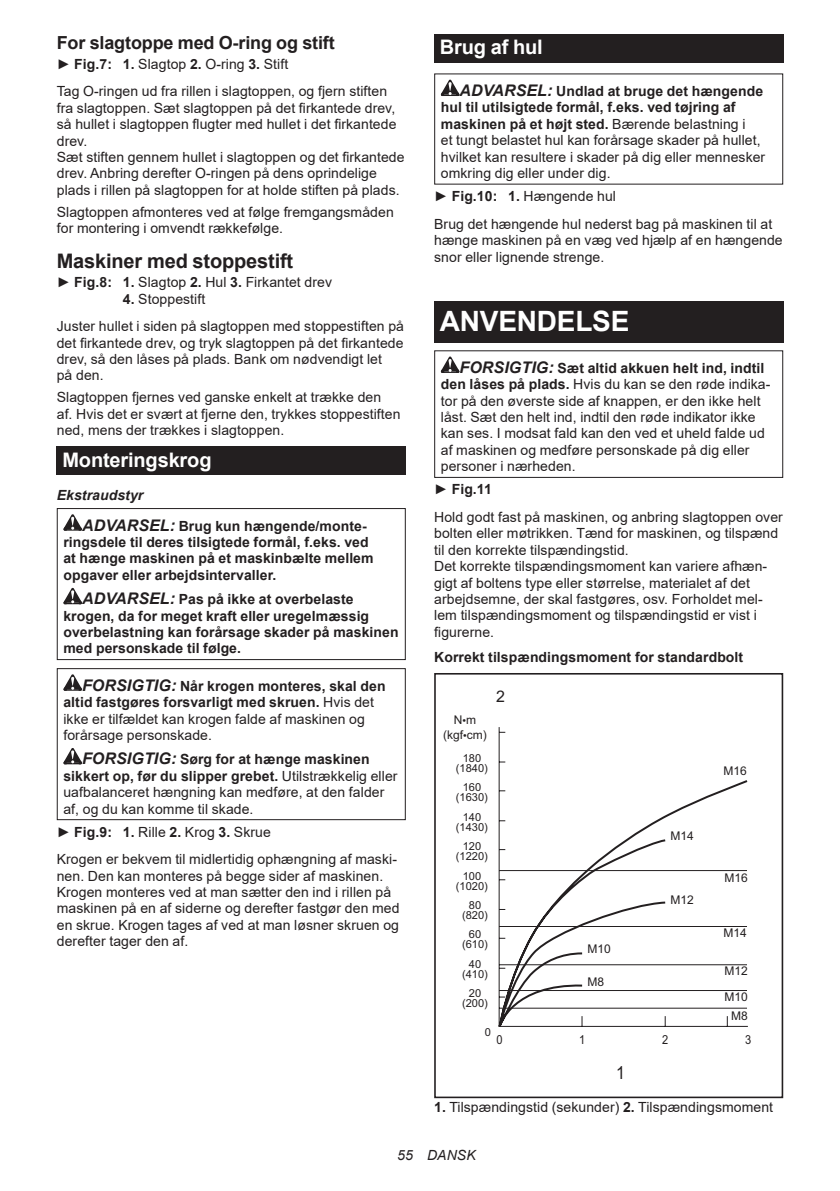
<style>
.page{position:relative;width:840px;height:1191px;background:#fff}
.page>*{position:absolute;margin:0;border:0;box-sizing:border-box;transform-origin:0 0}
.t1{font:700 28px "Arial";letter-spacing:-.01em;color:#fff}
.t2{font:700 20px "Arial";letter-spacing:-.01em;color:#fff}
.t3{font:700 20px "Arial";letter-spacing:-.01em;color:#231f20}
.t4{font:700 18px "Arial";letter-spacing:-.01em;color:#231f20}
.t5{font:18px "Arial";color:#231f20;scale:.89 1}
.t6{font:16px "Arial";color:#231f20}
.t7{font:14px/16.4px "Arial";letter-spacing:.005em;color:#231f20}
.t8{font:700 14px/16.4px "Arial";letter-spacing:.005em;color:#231f20}
.t9{font:italic 14px "Arial";letter-spacing:.005em;color:#231f20}
.t10{font:12.4px "Arial";color:#231f20;scale:.89 1}
.t11{font:12px/14.4px "Arial";color:#231f20;text-align:center}
.t12{font:11px/10px "Arial";color:#231f20;text-align:center}
.s1{font-weight:700}
.s2{font-style:italic}
.s3{font-style:italic;font-size:16px}
.s4{font-weight:700;font-style:italic;font-size:16px}
.s5{font-family:"Koz Go Pr 6 N Regular 90 msp RKSJ H"}
</style>
<div class="page">
<div style="left:57px;top:446px;width:348px;height:29px;background:#231f20"></div>
<svg style="left:63px;top:514px;width:19px;height:16px"></svg>
<svg style="left:63px;top:588px;width:19px;height:16px"></svg>
<div style="left:57px;top:508px;width:348px;height:152px;border:1px solid #231f20"></div>
<svg style="left:63px;top:674px;width:19px;height:16px"></svg>
<svg style="left:63px;top:748px;width:19px;height:16px"></svg>
<div style="left:57px;top:668px;width:348px;height:152px;border:1px solid #231f20"></div>
<div style="left:434px;top:34px;width:348px;height:29px;background:#231f20"></div>
<svg style="left:440px;top:80px;width:19px;height:16px"></svg>
<div style="left:434px;top:301px;width:348px;height:41px;background:#231f20"></div>
<svg style="left:440px;top:356px;width:19px;height:17px"></svg>
<div style="left:434px;top:350px;width:348px;height:128px;border:1px solid #231f20"></div>
<div style="left:434px;top:673px;width:348px;height:425px;border:2px solid #231f20"></div>
<svg style="left:498px;top:778px;width:250px;height:249px"></svg>
<p class="t4" style="left:57px;top:30px;width:279px">For slagtoppe med O-ring og stift</p>
<p class="t7" style="left:57px;top:50px;width:332px;line-height:27.8px">► <span class="s1">Fig.7: 1.</span> Slagtop <span class="s1">2.</span> O-ring <span class="s1">3.</span> Stift<br>Tag O-ringen ud fra rillen i slagtoppen, og fjern stiften</p>
<p class="t7" style="left:57px;top:100px;width:349px">fra slagtoppen. Sæt slagtoppen på det firkantede drev, så hullet i slagtoppen flugter med hullet i det firkantede drev.<br>Sæt stiften gennem hullet i slagtoppen og det firkantede drev. Anbring derefter O-ringen på dens oprindelige plads i rillen på slagtoppen for at holde stiften på plads.</p>
<p class="t7" style="left:57px;top:204px;width:338px">Slagtoppen afmonteres ved at følge fremgangsmåden for montering i omvendt rækkefølge.</p>
<h2 class="t3" style="left:57px;top:247px;width:238px">Maskiner med stoppestift</h2>
<p class="t7" style="left:57px;top:274px;width:276px">► <span class="s1">Fig.8: 1.</span> Slagtop <span class="s1">2.</span> Hul <span class="s1">3.</span> Firkantet drev</p>
<p class="t7" style="left:57px;top:285px;width:348px;line-height:27.8px;text-indent:66px"><span class="s1">4.</span> Stoppestift<br>Juster hullet i siden på slagtoppen med stoppestiften på</p>
<p class="t7" style="left:57px;top:334px;width:348px">det firkantede drev, og tryk slagtoppen på det firkantede drev, så den låses på plads. Bank om nødvendigt let<br>på den.</p>
<p class="t7" style="left:57px;top:389px;width:345px">Slagtoppen fjernes ved ganske enkelt at trække den<br>af. Hvis det er svært at fjerne den, trykkes stoppestiften ned, mens der trækkes i slagtoppen.</p>
<h2 class="t2" style="left:62px;top:445px;width:150px">Monteringskrog</h2>
<p class="t8" style="left:82px;top:480px;width:286px;line-height:30.6px;text-indent:-25px"><span class="s2">Ekstraudstyr<br></span><span class="s3">ADVARSEL:</span> Brug kun hængende/monte-</p>
<p class="t8" style="left:63px;top:534px;width:311px">ringsdele til deres tilsigtede formål, f.eks. ved at hænge maskinen på et maskinbælte mellem opgaver eller arbejdsintervaller.</p>
<p class="t8" style="left:63px;top:591px;width:336px;text-indent:19px"><span class="s3">ADVARSEL:</span> Pas på ikke at overbelaste krogen, da for meget kraft eller uregelmæssig overbelastning kan forårsage skader på maskinen med personskade til følge.</p>
<p class="t7" style="left:63px;top:677px;width:323px;text-indent:19px"><span class="s4">FORSIGTIG:</span> <span class="s1">Når krogen monteres, skal den altid fastgøres forsvarligt med skruen.</span> Hvis det ikke er tilfældet kan krogen falde af maskinen og forårsage personskade.</p>
<p class="t7" style="left:63px;top:751px;width:335px;text-indent:19px"><span class="s4">FORSIGTIG:</span> <span class="s1">Sørg for at hænge maskinen sikkert op, før du slipper grebet.</span> Utilstrækkelig eller uafbalanceret hængning kan medføre, at den falder af, og du kan komme til skade.</p>
<p class="t7" style="left:57px;top:817px;width:341px;line-height:27.8px">► <span class="s1">Fig.9: 1.</span> Rille <span class="s1">2.</span> Krog <span class="s1">3.</span> Skrue<br>Krogen er bekvem til midlertidig ophængning af maski-</p>
<p class="t7" style="left:57px;top:867px;width:344px">nen. Den kan monteres på begge sider af maskinen.<br>Krogen monteres ved at man sætter den ind i rillen på maskinen på en af siderne og derefter fastgør den med en skrue. Krogen tages af ved at man løsner skruen og derefter tager den af.</p>
<h2 class="t2" style="left:439px;top:33px;width:104px">Brug af hul</h2>
<p class="t7" style="left:440px;top:83px;width:326px;text-indent:19px"><span class="s4">ADVARSEL:</span> <span class="s1">Undlad at bruge det hængende hul til utilsigtede formål, f.eks. ved tøjring af maskinen på et højt sted.</span> Bærende belastning i<br>et tungt belastet hul kan forårsage skader på hullet, hvilket kan resultere i skader på dig eller mennesker omkring dig eller under dig.</p>
<p class="t7" style="left:434px;top:182px;width:339px;line-height:27.8px">► <span class="s1">Fig.10: 1.</span> Hængende hul<br>Brug det hængende hul nederst bag på maskinen til at</p>
<p class="t7" style="left:434px;top:232px;width:350px">hænge maskinen på en væg ved hjælp af en hængende snor eller lignende strenge.</p>
<h1 class="t1" style="left:439px;top:301px;width:191px">ANVENDELSE</h1>
<p class="t7" style="left:440px;top:360px;width:331px;text-indent:19px"><span class="s4">FORSIGTIG:</span> <span class="s1">Sæt altid akkuen helt ind, indtil den låses på plads.</span> Hvis du kan se den røde indika&shy;tor på den øverste side af knappen, er den ikke helt låst. Sæt den helt ind, indtil den røde indikator ikke kan ses. I modsat fald kan den ved et uheld falde ud af maskinen og medføre personskade på dig eller personer i nærheden.</p>
<p class="t7" style="left:434px;top:475px;width:350px;line-height:27.8px">► <span class="s1">Fig.11<br></span>Hold godt fast på maskinen, og anbring slagtoppen over</p>
<p class="t7" style="left:434px;top:525px;width:345px">bolten eller møtrikken. Tænd for maskinen, og tilspænd til den korrekte tilspændingstid.<br>Det korrekte tilspændingsmoment kan variere afhæn&shy;gigt af boltens type eller størrelse, materialet af det arbejdsemne, der skal fastgøres, osv. Forholdet mel&shy;lem tilspændingsmoment og tilspændingstid er vist i figurerne.</p>
<p class="t8" style="left:434px;top:648px;width:310px">Korrekt tilspændingsmoment for standardbolt</p>
<p class="t11" style="left:443px;top:713px;width:45px">N<span class="s5">•</span>m (kgf<span class="s5">•</span>cm)</p>
<p class="t12" style="left:455px;top:753px;width:33px">180 (1840)</p>
<p class="t12" style="left:455px;top:782px;width:33px">160 (1630)</p>
<p class="t12" style="left:455px;top:812px;width:33px">140 (1430)</p>
<p class="t12" style="left:455px;top:841px;width:33px">120 (1220)</p>
<p class="t12" style="left:455px;top:871px;width:33px">100 (1020)</p>
<p class="t12" style="left:462px;top:900px;width:27px">80 (820)</p>
<p class="t12" style="left:462px;top:929px;width:27px">60 (610)</p>
<p class="t12" style="left:462px;top:959px;width:27px">40 (410)</p>
<p class="t12" style="left:462px;top:988px;width:27px">20 (200)</p>
<p class="t6" style="left:496px;top:686px;width:10px">2</p>
<p class="t11" style="left:587px;top:942px;width:25px">M10</p>
<p class="t11" style="left:587px;top:974px;width:18px">M8</p>
<p class="t11" style="left:670px;top:829px;width:25px">M14</p>
<p class="t11" style="left:670px;top:892px;width:25px">M12</p>
<p class="t11" style="left:723px;top:764px;width:25px">M16</p>
<p class="t11" style="left:724px;top:870px;width:25px">M16</p>
<p class="t11" style="left:723px;top:925px;width:25px">M14</p>
<p class="t11" style="left:724px;top:964px;width:25px">M12</p>
<p class="t11" style="left:724px;top:990px;width:25px">M10</p>
<p class="t11" style="left:730px;top:1008px;width:18px">M8</p>
<p class="t12" style="left:484px;top:1027px;width:8px">0</p>
<p class="t10" style="left:496px;top:1031px;width:8px">0</p>
<p class="t10" style="left:579px;top:1031px;width:8px">1</p>
<p class="t10" style="left:661px;top:1031px;width:8px">2</p>
<p class="t10" style="left:744px;top:1031px;width:8px">3</p>
<p class="t5" style="left:616px;top:1060px;width:11px">1</p>
<p class="t7" style="left:434px;top:1098px;width:340px"><span class="s1">1.</span> Tilspændingstid (sekunder) <span class="s1">2.</span> Tilspændingsmoment</p>
<p class="t9" style="left:397px;top:1146px;width:80px">55 DANSK</p>
</div>
